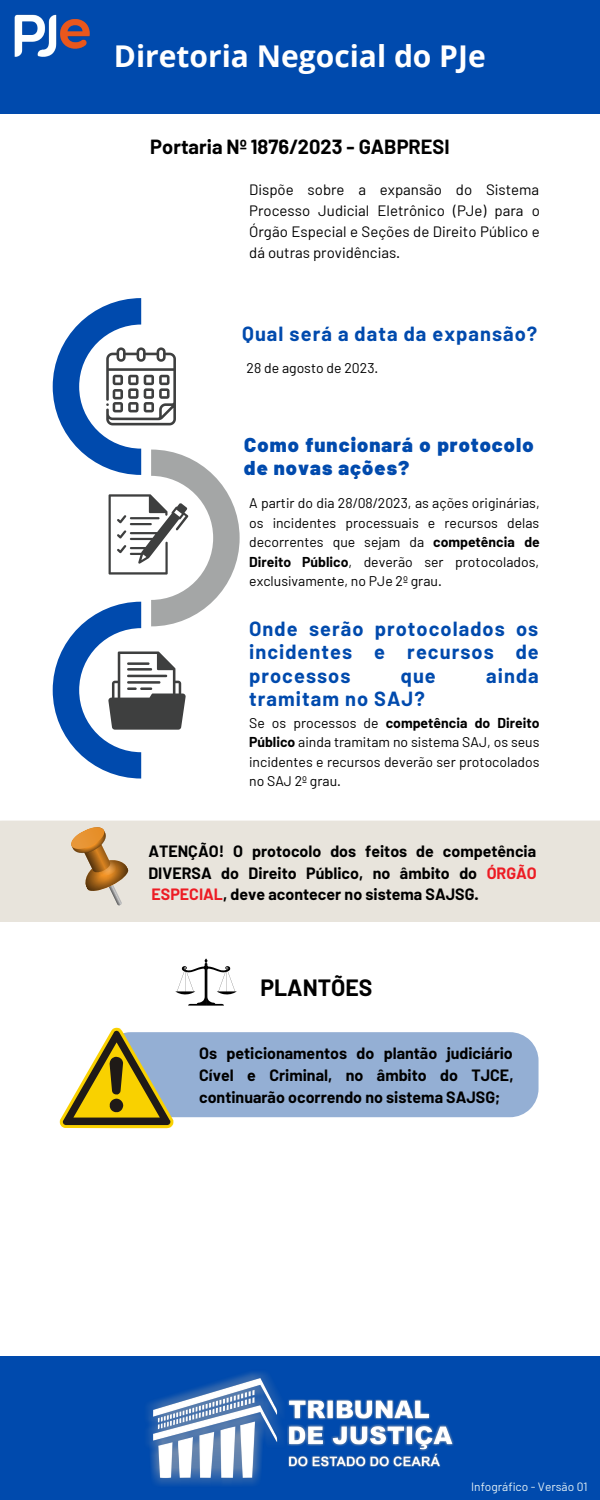
<style>
.page{position:relative;width:600px;height:1500px;background:#fff}
.page>*{position:absolute;margin:0;border:0;box-sizing:border-box;transform-origin:0 0}
.t1{font:700 30px "Open Sans";color:#fff}
.t2{font:700 23px "Barlow";color:#000}
.t3{font:700 20px/23.2px "Barlow";letter-spacing:.05em;color:#004aad;text-align:justify}
.t4{font:900 20px/23.2px "Barlow";letter-spacing:.05em;color:#004aad}
.t5{font:700 20px "Barlow";color:#000}
.t6{font:700 16px/21.8px "Barlow";color:#000;text-align:justify}
.t7{font:15px/21px "Barlow";color:#000;text-align:justify}
.t8{font:14px/19.5px "Barlow";color:#000;text-align:justify}
.t9{font:12px "Barlow";color:#e4f1f6}
.s1{font-weight:700}
.s2{color:#ed1c24}
</style>
<div class="page">
<div style="left:0;top:1356px;width:600px;height:144px;background:#004aad"></div>
<img style="left:148px;top:1372px;width:306px;height:113px">
<div style="left:0;top:0;width:600px;height:113px;background:#004aad"></div>
<svg style="left:53px;top:298px;width:187px;height:481px"></svg>
<div style="left:0;top:821px;width:600px;height:101px;background:#e8e4dc"></div>
<svg style="left:68px;top:823px;width:64px;height:83px;background:#d4ba99"></svg>
<div style="left:174px;top:1032px;width:365px;height:85px;background:#94afd4"></div>
<img style="left:14px;top:14px;width:76px;height:43px">
<svg style="left:60px;top:1028px;width:114px;height:100px"></svg>
<svg style="left:175px;top:958px;width:62px;height:48px"></svg>
<p class="t1" style="left:114px;top:35px;width:373px">Diretoria Negocial do PJe</p>
<p class="t5" style="left:150px;top:134px;width:301px">Portaria Nº 1876/2023 - GABPRESI</p>
<p class="t7" style="left:249px;top:179px;width:292px">Dispõe sobre a expansão do Sistema Processo Judicial Eletrônico (PJe) para o Órgão Especial e Seções de Direito Público e dá outras providências.</p>
<p class="t3" style="left:242px;top:322px;width:297px">Qual será a data da expansão?</p>
<p class="t8" style="left:247px;top:358px;width:133px">28 de agosto de 2023.</p>
<p class="t4" style="left:244px;top:432px;width:291px">Como funcionará o protocolo de novas ações?</p>
<p class="t8" style="left:249px;top:493px;width:292px">A partir do dia 28/08/2023, as ações originárias, os incidentes processuais e recursos delas decorrentes que sejam da <span class="s1">competência de Direito Público</span>, deverão ser protocolados, exclusivamente, no PJe 2º grau.</p>
<p class="t3" style="left:249px;top:617px;width:291px">Onde serão protocolados os incidentes e recursos de processos</p>
<p class="t3" style="left:401px;top:663px;width:37px">que</p>
<p class="t3" style="left:486px;top:663px;width:54px">ainda</p>
<p class="t3" style="left:249px;top:686px;width:177px">tramitam no SAJ?</p>
<p class="t8" style="left:249px;top:713px;width:292px">Se os processos de <span class="s1">competência do Direito Público</span> ainda tramitam no sistema SAJ, os seus incidentes e recursos deverão ser protocolados no SAJ 2º grau.</p>
<p class="t6" style="left:148px;top:840px;width:390px">ATENÇÃO! O protocolo dos feitos de competência DIVERSA do Direito Público, no âmbito do <span class="s2">ÓRGÃO ESPECIAL</span>, deve acontecer no sistema SAJSG.</p>
<p class="t2" style="left:260px;top:973px;width:114px">PLANTÕES</p>
<p class="t6" style="left:199px;top:1042px;width:316px">Os peticionamentos do plantão judiciário Cível e Criminal, no âmbito do TJCE, continuarão ocorrendo no sistema SAJSG;</p>
<p class="t9" style="left:471px;top:1479px;width:118px">Infográfico - Versão 01</p>
</div>
